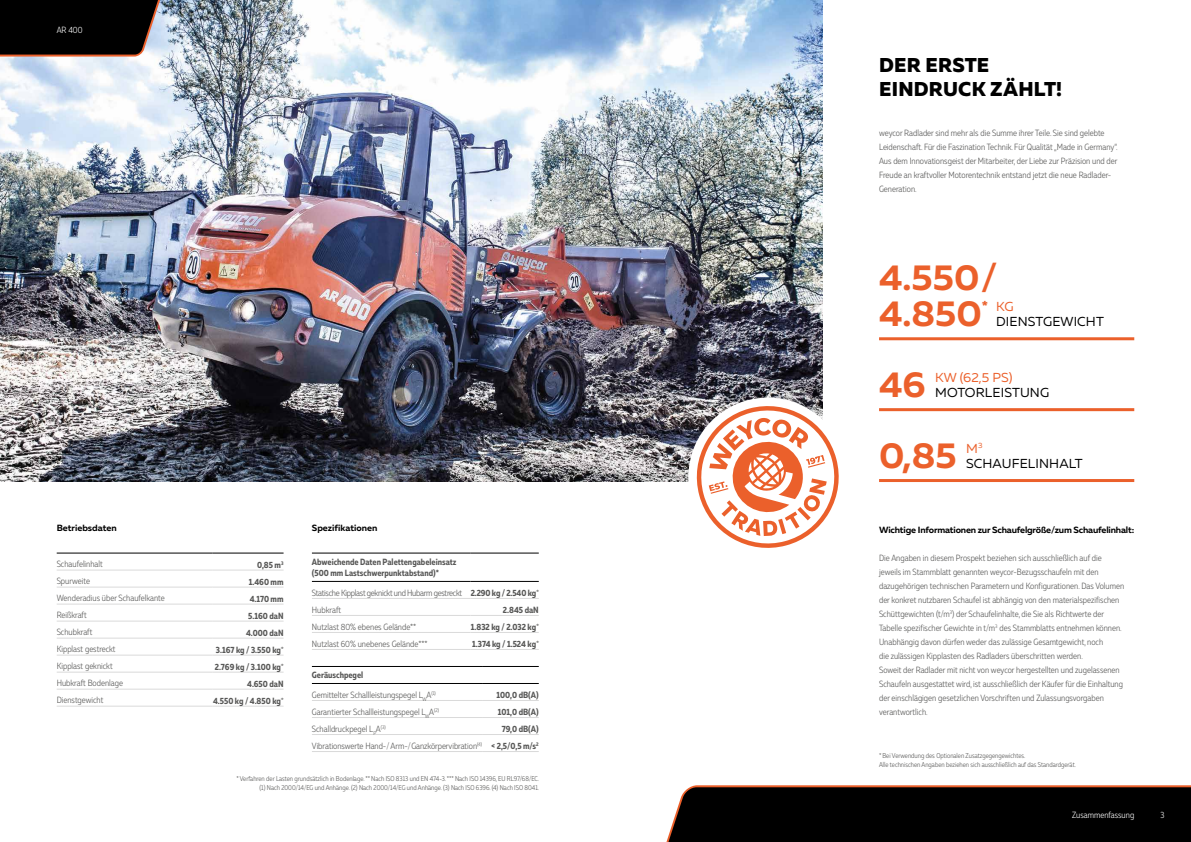
<style>
.page{position:relative;width:1191px;height:842px;background:#fff}
.page>*{position:absolute;margin:0;border:0;box-sizing:border-box;transform-origin:0 0}
.t1{font:700 36px/36px "Muller";color:#eb602b}
.t2{font:800 20px/24px "Muller";letter-spacing:.01em;color:#000}
.t3{font:13px/15px "Muller";letter-spacing:.01em;color:#000}
.t4{font:13px "Muller";letter-spacing:.005em;color:#eb602b}
.t5{font:700 13px "Muller";color:#eb602b}
.t6{font:300 9px/14px "Muller Narrow";color:#575756}
.t7{font:700 9px/11px "Muller Narrow";color:#575756}
.t8{font:700 9px "Muller";letter-spacing:-.015em;color:#000}
.t9{font:300 9px/17px "Muller Narrow";letter-spacing:-.03em;color:#575756}
.t10{font:300 9px "Muller Narrow";color:#fff}
.t11{font:300 7px/9px "Muller Narrow";color:#575756;text-align:right}
.s1{font-weight:700}
.s2{font-weight:300}
.s3{color:#eb602b}
</style>
<div class="page">
<img style="left:0;top:0;width:822px;height:482px">
<svg style="left:0;top:0;width:168px;height:58px;background:#221f1e"></svg>
<svg style="left:666px;top:785px;width:525px;height:57px;background:#100b09"></svg>
<div style="left:688px;top:398px;width:159px;height:158px;background:#fff;border-radius:50%"></div>
<svg style="left:694px;top:403px;width:145px;height:145px"></svg>
<hr style="left:312px;top:598px;width:159px;height:1px;background:#dadada">
<hr style="left:471px;top:598px;width:68px;height:1px;background:#dadada">
<hr style="left:312px;top:615px;width:159px;height:1px;background:#dadada">
<hr style="left:471px;top:615px;width:68px;height:1px;background:#dadada">
<hr style="left:312px;top:632px;width:159px;height:1px;background:#dadada">
<hr style="left:471px;top:632px;width:68px;height:1px;background:#dadada">
<hr style="left:312px;top:553px;width:159px;height:1px;background:#000">
<hr style="left:471px;top:553px;width:68px;height:1px;background:#000">
<hr style="left:312px;top:581px;width:159px;height:1px;background:#000">
<hr style="left:471px;top:581px;width:68px;height:1px;background:#000">
<hr style="left:312px;top:649px;width:159px;height:1px;background:#dadada">
<hr style="left:471px;top:649px;width:68px;height:1px;background:#dadada">
<hr style="left:57px;top:570px;width:156px;height:1px;background:#dadada">
<hr style="left:213px;top:570px;width:70px;height:1px;background:#dadada">
<hr style="left:57px;top:587px;width:156px;height:1px;background:#dadada">
<hr style="left:213px;top:587px;width:70px;height:1px;background:#dadada">
<hr style="left:57px;top:604px;width:156px;height:1px;background:#dadada">
<hr style="left:213px;top:604px;width:70px;height:1px;background:#dadada">
<hr style="left:57px;top:621px;width:156px;height:1px;background:#dadada">
<hr style="left:213px;top:621px;width:70px;height:1px;background:#dadada">
<hr style="left:57px;top:638px;width:156px;height:1px;background:#dadada">
<hr style="left:213px;top:638px;width:70px;height:1px;background:#dadada">
<hr style="left:57px;top:655px;width:156px;height:1px;background:#dadada">
<hr style="left:213px;top:655px;width:70px;height:1px;background:#dadada">
<hr style="left:57px;top:672px;width:156px;height:1px;background:#dadada">
<hr style="left:213px;top:672px;width:70px;height:1px;background:#dadada">
<hr style="left:57px;top:689px;width:156px;height:1px;background:#dadada">
<hr style="left:213px;top:689px;width:70px;height:1px;background:#dadada">
<hr style="left:57px;top:706px;width:156px;height:1px;background:#dadada">
<hr style="left:213px;top:706px;width:70px;height:1px;background:#dadada">
<hr style="left:57px;top:553px;width:156px;height:1px;background:#000">
<hr style="left:213px;top:553px;width:70px;height:1px;background:#000">
<hr style="left:879px;top:337px;width:255px;height:3px;background:#eb602b">
<hr style="left:879px;top:408px;width:255px;height:3px;background:#eb602b">
<hr style="left:879px;top:479px;width:255px;height:3px;background:#eb602b">
<hr style="left:312px;top:700px;width:170px;height:1px;background:#dadada">
<hr style="left:482px;top:700px;width:57px;height:1px;background:#dadada">
<hr style="left:312px;top:717px;width:170px;height:1px;background:#dadada">
<hr style="left:482px;top:717px;width:57px;height:1px;background:#dadada">
<hr style="left:312px;top:734px;width:170px;height:1px;background:#dadada">
<hr style="left:482px;top:734px;width:57px;height:1px;background:#dadada">
<hr style="left:312px;top:751px;width:170px;height:1px;background:#dadada">
<hr style="left:482px;top:751px;width:57px;height:1px;background:#dadada">
<hr style="left:312px;top:666px;width:170px;height:1px;background:#000">
<hr style="left:482px;top:666px;width:57px;height:1px;background:#000">
<hr style="left:312px;top:683px;width:170px;height:1px;background:#000">
<hr style="left:482px;top:683px;width:57px;height:1px;background:#000">
<p class="t10" style="left:57px;top:24px;width:27px">AR 400</p>
<p class="t8" style="left:57px;top:523px;width:62px">Betriebsdaten</p>
<p class="t8" style="left:312px;top:523px;width:67px">Spezifikationen</p>
<p class="t7" style="left:312px;top:556px;width:146px">Abweichende Daten Palettengabeleinsatz (500 mm Lastschwerpunktabstand)*</p>
<p class="t9" style="left:312px;top:584px;width:229px">Statische Kipplast geknickt und Hubarm gestreckt <span class="s1">2.290 kg / 2.540 kg</span>*<br>Hubkraft</p>
<p class="t6" style="left:57px;top:557px;width:48px">Schaufelinhalt</p>
<p class="t7" style="left:257px;top:559px;width:28px">0,85 m<sup>3</sup></p>
<p class="t6" style="left:57px;top:574px;width:35px">Spurweite</p>
<p class="t7" style="left:249px;top:576px;width:36px">1.460 mm</p>
<p class="t6" style="left:57px;top:591px;width:110px">Wenderadius über Schaufelkante</p>
<p class="t7" style="left:250px;top:593px;width:35px">4.170 mm</p>
<p class="t6" style="left:57px;top:608px;width:32px">Reißkraft</p>
<p class="t7" style="left:248px;top:610px;width:37px">5.160 daN</p>
<p class="t6" style="left:57px;top:625px;width:37px">Schubkraft</p>
<p class="t7" style="left:246px;top:627px;width:39px">4.000 daN</p>
<p class="t6" style="left:57px;top:642px;width:60px">Kipplast gestreckt</p>
<p class="t7" style="left:216px;top:644px;width:70px">3.167 kg / 3.550 kg<span class="s2">*</span></p>
<p class="t6" style="left:57px;top:659px;width:57px">Kipplast geknickt</p>
<p class="t7" style="left:215px;top:661px;width:71px">2.769 kg / 3.100 kg<span class="s2">*</span></p>
<p class="t6" style="left:57px;top:676px;width:68px">Hubkraft Bodenlage</p>
<p class="t7" style="left:247px;top:678px;width:38px">4.650 daN</p>
<p class="t6" style="left:57px;top:693px;width:48px">Dienstgewicht</p>
<p class="t7" style="left:213px;top:695px;width:72px">4.550 kg / 4.850 kg<span class="s2">*</span></p>
<p class="t7" style="left:503px;top:604px;width:37px">2.845 daN</p>
<p class="t6" style="left:312px;top:619px;width:106px">Nutzlast 80% ebenes Gelände**</p>
<p class="t7" style="left:471px;top:621px;width:70px">1.832 kg / 2.032 kg<span class="s2">*</span></p>
<p class="t6" style="left:312px;top:636px;width:117px">Nutzlast 60% unebenes Gelände***</p>
<p class="t7" style="left:472px;top:638px;width:69px">1.374 kg / 1.524 kg<span class="s2">*</span></p>
<p class="t6" style="left:312px;top:665px;width:125px;line-height:19.5px"><span class="s1">Geräuschpegel<br></span>Gemittelter Schallleistungspegel L<sub>W</sub>A<sup>(1)</sup></p>
<p class="t7" style="left:496px;top:689px;width:44px">100,0 dB(A)</p>
<p class="t6" style="left:312px;top:704px;width:129px">Garantierter Schallleistungspegel L<sub>W</sub>A<sup>(2)</sup></p>
<p class="t7" style="left:498px;top:706px;width:42px">101,0 dB(A)</p>
<p class="t6" style="left:312px;top:721px;width:75px">Schalldruckpegel L<sub>P</sub>A<sup>(3)</sup></p>
<p class="t6" style="left:312px;top:720px;width:228px;line-height:16.7px;text-align:right"><span class="s1">79,0 dB(A)<br></span>Vibrationswerte Hand-/ Arm-/Ganzkörpervibration<sup>(4)</sup> <span class="s1">&lt; 2,5/0,5 m/s</span><sup>2</sup></p>
<p class="t11" style="left:236px;top:774px;width:304px">* Verfahren der Lasten grundsätzlich in Bodenlage. ** Nach ISO 8313 und EN 474-3. *** Nach ISO 14396, EU RL97/68/EC. (1) Nach 2000/14/EG und Anhänge. (2) Nach 2000/14/EG und Anhänge. (3) Nach ISO 6396. (4) Nach ISO 8041.</p>
<h2 class="t2" style="left:879px;top:53px;width:184px">DER ERSTE<br>EINDRUCK ZÄHLT!</h2>
<p class="t6" style="left:879px;top:126px;width:240px">weycor Radlader sind mehr als die Summe ihrer Teile. Sie sind gelebte Leidenschaft. Für die Faszination Technik. Für Qualität „Made in Germany“.<br>Aus dem Innovationsgeist der Mitarbeiter, der Liebe zur Präzision und der Freude an kraftvoller Motorentechnik entstand jetzt die neue Radlader-Generation.</p>
<h1 class="t1" style="left:879px;top:259px;width:120px">4.550/<br>4.850</h1>
<h3 class="t5" style="left:982px;top:297px;width:8px">*</h3>
<h3 class="t4" style="left:996px;top:298px;width:19px">KG</h3>
<h3 class="t3" style="left:996px;top:314px;width:109px">DIENSTGEWICHT</h3>
<h1 class="t1" style="left:879px;top:366px;width:48px">46</h1>
<h3 class="t4" style="left:935px;top:369px;width:79px">KW (62,5 PS)</h3>
<h3 class="t3" style="left:935px;top:385px;width:116px">MOTORLEISTUNG</h3>
<h1 class="t1" style="left:879px;top:437px;width:79px">0,85</h1>
<h3 class="t3" style="left:966px;top:441px;width:118px"><span class="s3">M</span><sup>3<br></sup>SCHAUFELINHALT</h3>
<p class="t8" style="left:879px;top:524px;width:257px">Wichtige Informationen zur Schaufelgröße/zum Schaufelinhalt:</p>
<p class="t6" style="left:879px;top:551px;width:247px">Die Angaben in diesem Prospekt beziehen sich ausschließlich auf die jeweils im Stammblatt genannten weycor-Bezugsschaufeln mit den dazugehörigen technischen Parametern und Konfigurationen. Das Volumen der konkret nutzbaren Schaufel ist abhängig von den materialspezifischen Schüttgewichten (t/m<sup>3</sup>) der Schaufelinhalte, die Sie als Richtwerte der Tabelle spezifischer Gewichte in t/m<sup>3</sup> des Stammblatts entnehmen können.<br>Unabhängig davon dürfen weder das zulässige Gesamtgewicht, noch<br>die zulässigen Kipplasten des Radladers überschritten werden.<br>Soweit der Radlader mit nicht von weycor hergestellten und zugelassenen Schaufeln ausgestattet wird, ist ausschließlich der Käufer für die Einhaltung der einschlägigen gesetzlichen Vorschriften und Zulassungsvorgaben verantwortlich.</p>
<p class="t11" style="left:879px;top:751px;width:198px;text-align:left">* Bei Verwendung des Optionalen Zusatzgegengewichtes.<br>Alle technischen Angaben beziehen sich ausschließlich auf das Standardgerät.</p>
<p class="t10" style="left:1072px;top:809px;width:64px">Zusammenfassung</p>
<p class="t10" style="left:1160px;top:809px;width:6px">3</p>
</div>
